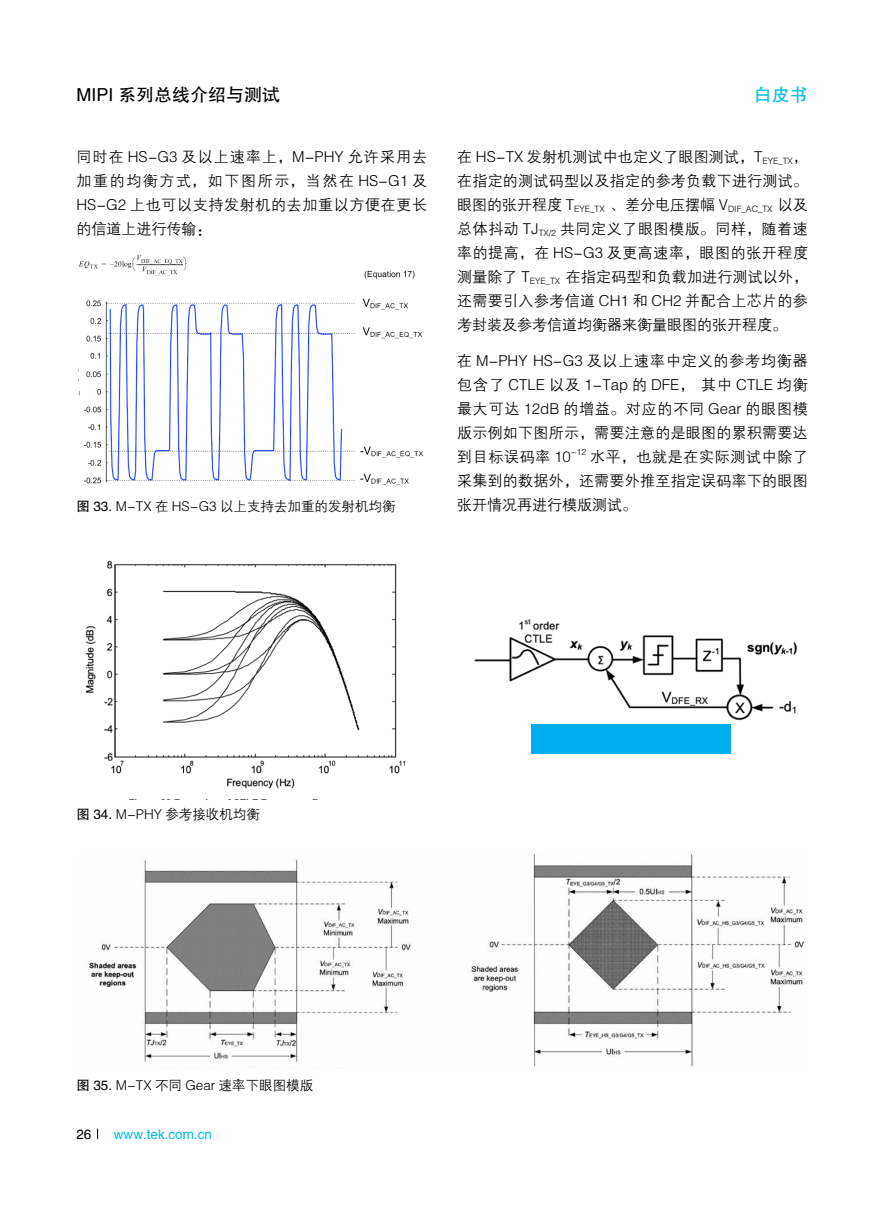
<style>
.page{position:relative;width:893px;height:1212px;background:#fff}
.page>*{position:absolute;margin:0;border:0;box-sizing:border-box;transform-origin:0 0}
.t1{font:18px "FZHTJW GB1 0";color:#000}
.t2{font:18px "FZHTJW GB1 0";color:#00bfdf}
.t3{font:15px/24px "FZZDXJW GB1 0";letter-spacing:.02em;color:#000;text-align:justify}
.t4{font:13.5px "FZZDXJW GB1 0";color:#000}
.t5{font:13.5px "FZHTJW GB1 0";color:#00bfdf}
.t6{font:13.5px "FZHTJW GB1 0";color:#000}
.t7{font:8.7px "FZZDXJW GB1 0";color:#000}
.s1{font-family:"FZHTJW GB1 0"}
</style>
<div class="page">
<img style="left:78px;top:255px;width:345px;height:231px">
<img style="left:85px;top:560px;width:712px;height:229px">
<img style="left:89px;top:854px;width:715px;height:214px">
<div style="left:532px;top:724px;width:199px;height:30px;background:#00aeef"></div>
<p class="t1" style="left:76px;top:84px;width:205px">MIPI 系列总线介绍与测试</p>
<p class="t2" style="left:754px;top:84px;width:55px">白皮书</p>
<p class="t3" style="left:76px;top:145px;width:352px">同时在 HS-G3 及以上速率上，M-PHY 允许采用去加重的均衡方式，如下图所示，当然在 HS-G1 及HS-G2 上也可以支持发射机的去加重以方便在更长的信道上进行传输：</p>
<p class="t4" style="left:76px;top:499px;width:321px"><span class="s1">图 33.</span> M-TX 在 HS-G3 以上支持去加重的发射机均衡</p>
<p class="t3" style="left:457px;top:145px;width:352px">在 HS-TX 发射机测试中也定义了眼图测试，T<sub>EYE_TX</sub>，在指定的测试码型以及指定的参考负载下进行测试。眼图的张开程度 T<sub>EYE_TX</sub> 、差分电压摆幅 V<sub>DIF_AC_TX</sub> 以及总体抖动 TJ<sub>TX/2</sub> 共同定义了眼图模版。同样，随着速率的提高，在 HS-G3 及更高速率，眼图的张开程度测量除了 T<sub>EYE_TX</sub> 在指定码型和负载加进行测试以外，还需要引入参考信道 CH1 和 CH2 并配合上芯片的参考封装及参考信道均衡器来衡量眼图的张开程度。</p>
<p class="t3" style="left:457px;top:350px;width:352px">在 M-PHY HS-G3 及以上速率中定义的参考均衡器包含了 CTLE 以及 1-Tap 的 DFE， 其中 CTLE 均衡最大可达 12dB 的增益。对应的不同 Gear 的眼图模版示例如下图所示，需要注意的是眼图的累积需要达到目标误码率 10</p>
<p class="t7" style="left:571px;top:447px;width:17px">-12</p>
<p class="t3" style="left:457px;top:446px;width:352px;text-indent:133px">水平，也就是在实际测试中除了采集到的数据外，还需要外推至指定误码率下的眼图张开情况再进行模版测试。</p>
<p class="t4" style="left:76px;top:807px;width:185px"><span class="s1">图 34.</span> M-PHY 参考接收机均衡</p>
<p class="t4" style="left:76px;top:1078px;width:238px"><span class="s1">图 35.</span> M-TX 不同 Gear 速率下眼图模版</p>
<p class="t6" style="left:76px;top:1126px;width:16px">26</p>
<p class="t5" style="left:114px;top:1126px;width:99px">www.tek.com.cn</p>
</div>
